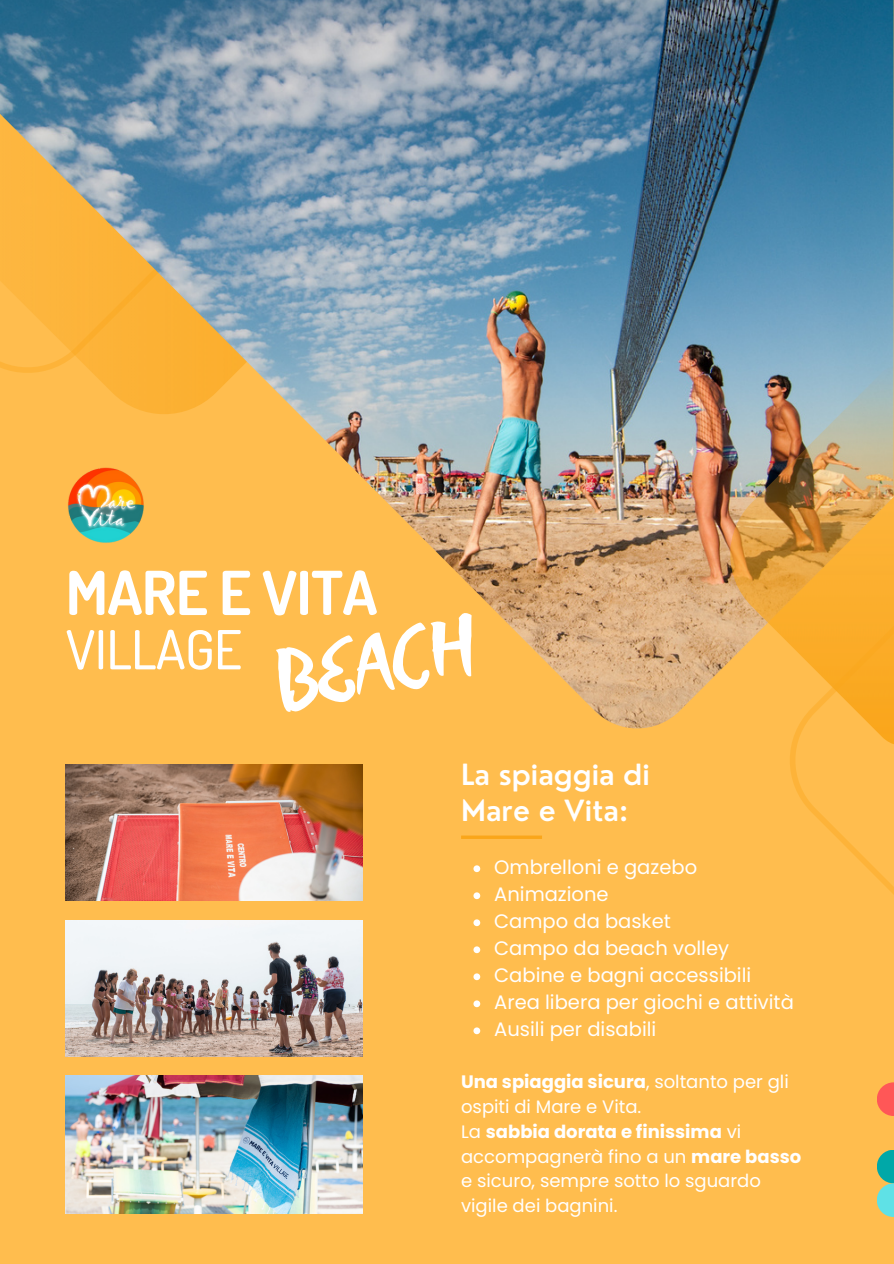
<style>
.page{position:relative;width:894px;height:1264px;background:#fff}
.page>*{position:absolute;margin:0;border:0;box-sizing:border-box;transform-origin:0 0}
.t1{font:74.85px "Beach Resort";color:#fff}
.t2{font:700 60.6px "Dosis";letter-spacing:-.01em;color:#fff}
.t3{font:500 53.85px "Dosis";letter-spacing:-.01em;color:#fff}
.t4{font:600 28.5px "Nourd";color:#fff}
.t5{font:19.5px "Poppins";color:#fff}
.t6{font:18px/24.8px "Poppins";color:#fff}
.s1{font-weight:700}
</style>
<div class="page">
<div style="left:0;top:0;width:893px;height:1263px;background:#ffbd4e"></div>
<svg style="left:790px;top:748px;width:103px;height:146px"></svg>
<img style="left:0;top:0;width:893px;height:728px">
<img style="left:723px;top:361px;width:170px;height:387px">
<img style="left:66px;top:1075px;width:297px;height:138px">
<img style="left:66px;top:920px;width:297px;height:136px">
<img style="left:66px;top:764px;width:297px;height:136px">
<svg style="left:461px;top:835px;width:81px;height:4px"></svg>
<svg style="left:877px;top:1082px;width:16px;height:33px"></svg>
<svg style="left:877px;top:1150px;width:16px;height:33px"></svg>
<svg style="left:877px;top:1183px;width:16px;height:33px"></svg>
<img style="left:66px;top:464px;width:81px;height:81px">
<svg style="left:473px;top:865px;width:7px;height:7px"></svg>
<svg style="left:473px;top:892px;width:7px;height:7px"></svg>
<svg style="left:473px;top:919px;width:7px;height:7px"></svg>
<svg style="left:473px;top:946px;width:7px;height:7px"></svg>
<svg style="left:473px;top:973px;width:7px;height:7px"></svg>
<svg style="left:473px;top:1000px;width:7px;height:7px"></svg>
<svg style="left:473px;top:1027px;width:7px;height:7px"></svg>
<p class="t2" style="left:66px;top:553px;width:313px">MARE E VITA</p>
<p class="t3" style="left:66px;top:614px;width:177px">VILLAGE</p>
<p class="t1" style="left:270px;top:638px;width:202px;rotate:-10deg">BEACH</p>
<p class="t4" style="left:461px;top:756px;width:190px">La spiaggia di</p>
<p class="t4" style="left:461px;top:792px;width:168px">Mare e Vita:</p>
<p class="t5" style="left:494px;top:853px;width:204px">Ombrelloni e gazebo</p>
<p class="t5" style="left:494px;top:880px;width:116px">Animazione</p>
<p class="t5" style="left:494px;top:907px;width:178px">Campo da basket</p>
<p class="t5" style="left:494px;top:934px;width:236px">Campo da beach volley</p>
<p class="t5" style="left:494px;top:961px;width:258px">Cabine e bagni accessibili</p>
<p class="t5" style="left:494px;top:988px;width:301px">Area libera per giochi e attività</p>
<p class="t5" style="left:494px;top:1015px;width:164px">Ausili per disabili</p>
<p class="t6" style="left:461px;top:1069px;width:329px"><span class="s1">Una spiaggia sicura</span>, soltanto per gli ospiti di Mare e Vita.</p>
<p class="t6" style="left:461px;top:1119px;width:341px">La <span class="s1">sabbia dorata e finissima</span> vi accompagnerà fino a un <span class="s1">mare basso </span>e sicuro, sempre sotto lo sguardo vigile dei bagnini.</p>
</div>
